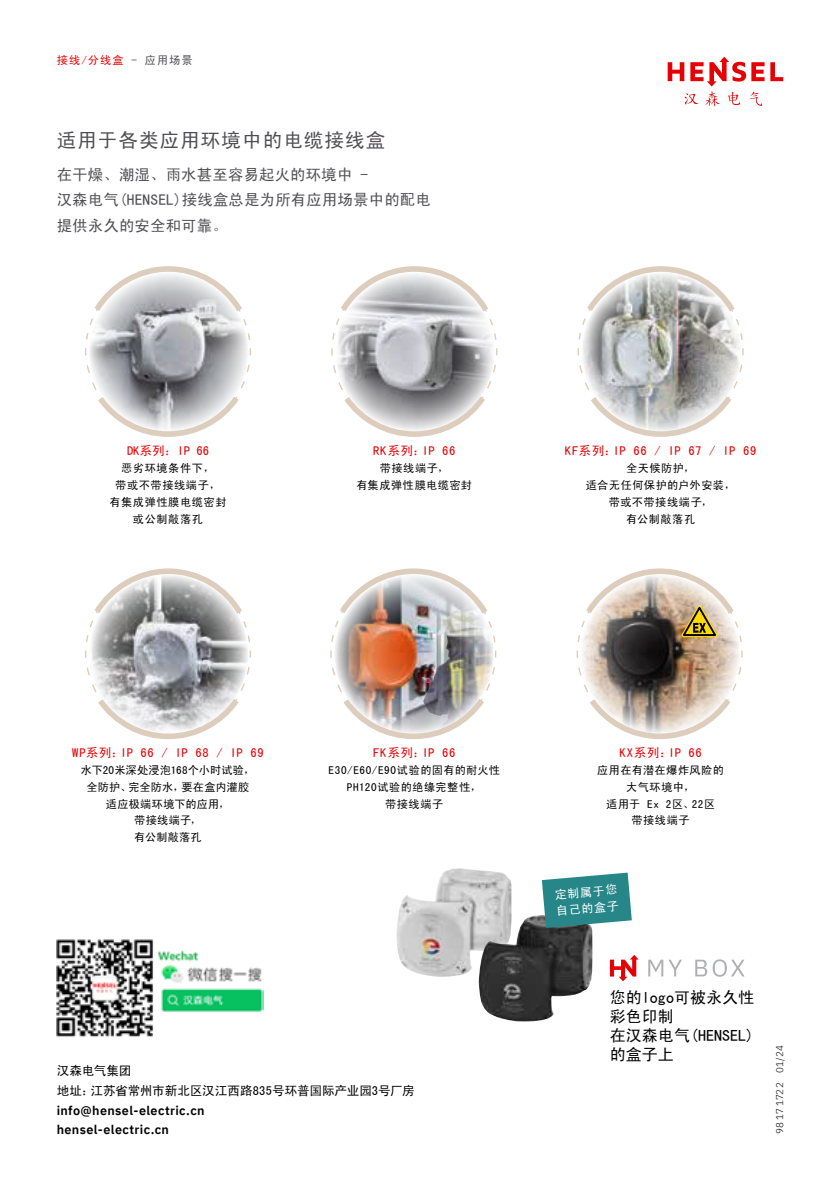
<style>
.page{position:relative;width:840px;height:1191px;background:#fff}
.page>*{position:absolute;margin:0;border:0;box-sizing:border-box;transform-origin:0 0}
.t1{font:19.6px "Sim Hei";letter-spacing:.05em;color:#504e53}
.t2{font:16px/19.2px "Sim Hei";color:#000}
.t3{font:15.4px/25.2px "Sim Hei";letter-spacing:.01em;color:#504e53}
.t4{font:12.6px "Sim Hei";letter-spacing:.04em;color:#e60003}
.t5{font:600 12.6px/19.6px "IBM Plex Sans";letter-spacing:.03em;color:#000}
.t6{font:12.6px/19.6px "Sim Hei";letter-spacing:-.005em;color:#000}
.t7{font:12px/16.4px "Sim Hei";color:#fff}
.t8{font:11.2px/16.8px "Sim Hei";letter-spacing:.04em;color:#000;text-align:center}
.t9{font:11.2px/16.8px "Sim Hei";letter-spacing:.015em;color:#000;text-align:center}
.t10{font:11.2px "Sim Hei";letter-spacing:.1em;color:#e60003}
.t11{font:300 9.8px "IBM Plex Sans";letter-spacing:.005em;color:#000}
.s1{color:#504e53}
</style>
<div class="page">
<svg style="left:331px;top:266px;width:167px;height:171px"></svg>
<svg style="left:577px;top:266px;width:167px;height:171px"></svg>
<svg style="left:85px;top:266px;width:166px;height:171px"></svg>
<svg style="left:88px;top:272px;width:160px;height:159px;background:#b4b6b9"></svg>
<img style="left:330px;top:568px;width:167px;height:172px">
<img style="left:421px;top:611px;width:72px;height:118px">
<svg style="left:85px;top:568px;width:166px;height:172px"></svg>
<svg style="left:576px;top:568px;width:167px;height:172px"></svg>
<img style="left:396px;top:868px;width:115px;height:109px">
<img style="left:478px;top:915px;width:114px;height:106px">
<svg style="left:541px;top:872px;width:90px;height:55px;background:#479798"></svg>
<svg style="left:609px;top:954px;width:29px;height:27px"></svg>
<svg style="left:648px;top:959px;width:33px;height:17px"></svg>
<svg style="left:695px;top:959px;width:11px;height:17px"></svg>
<svg style="left:712px;top:959px;width:32px;height:17px"></svg>
<svg style="left:770px;top:62px;width:12px;height:19px"></svg>
<svg style="left:667px;top:57px;width:97px;height:49px"></svg>
<img style="left:57px;top:939px;width:206px;height:98px">
<p class="t10" style="left:57px;top:55px;width:137px">接线/分线盒 <span class="s1">- 应用场景</span></p>
<h1 class="t1" style="left:57px;top:130px;width:330px">适用于各类应用环境中的电缆接线盒</h1>
<h3 class="t3" style="left:57px;top:162px;width:375px">在干燥、潮湿、雨水甚至容易起火的环境中 -<br>汉森电气(HENSEL)接线盒总是为所有应用场景中的配电提供永久的安全和可靠。</h3>
<p class="t4" style="left:127px;top:444px;width:83px">DK系列：IP 66</p>
<p class="t8" style="left:109px;top:460px;width:119px">恶劣环境条件下，<br>带或不带接线端子，有集成弹性膜电缆密封或公制敲落孔</p>
<p class="t4" style="left:373px;top:444px;width:84px">RK系列：IP 66</p>
<p class="t8" style="left:356px;top:460px;width:117px">带接线端子，<br>有集成弹性膜电缆密封</p>
<p class="t4" style="left:564px;top:444px;width:193px">KF系列：IP 66 / IP 67 / IP 69</p>
<p class="t8" style="left:585px;top:460px;width:151px">全天候防护，<br>适合无任何保护的户外安装，带或不带接线端子，<br>有公制敲落孔</p>
<p class="t4" style="left:72px;top:746px;width:193px">WP系列：IP 66 / IP 68 / IP 69</p>
<p class="t9" style="left:81px;top:761px;width:175px">水下20米深处浸泡168个小时试验，全防护、完全防水，要在盒内灌胶适应极端环境下的应用，<br>带接线端子，<br>有公制敲落孔</p>
<p class="t4" style="left:373px;top:746px;width:84px">FK系列：IP 66</p>
<p class="t8" style="left:328px;top:761px;width:173px">E30/E60/E90试验的固有的耐火性<br>PH120试验的绝缘完整性，<br>带接线端子</p>
<p class="t6" style="left:57px;top:1061px;width:359px">汉森电气集团<br>地址：江苏省常州市新北区汉江西路835号环普国际产业园3号厂房</p>
<p class="t5" style="left:57px;top:1099px;width:149px">info@hensel-electric.cn hensel-electric.cn</p>
<p class="t4" style="left:619px;top:746px;width:84px">KX系列：IP 66</p>
<p class="t8" style="left:597px;top:761px;width:128px">应用在有潜在爆炸风险的大气环境中，<br>适用于 Ex 2区、22区<br>带接线端子</p>
<p class="t7" style="left:553px;top:886px;width:64px;rotate:-5deg">定制属于您自己的盒子</p>
<h2 class="t2" style="left:609px;top:987px;width:145px">您的logo可被永久性彩色印制<br>在汉森电气(HENSEL)的盒子上</h2>
<p class="t11" style="left:772px;top:1134px;width:90px;rotate:-90deg">98 17 1722 01/24</p>
</div>
